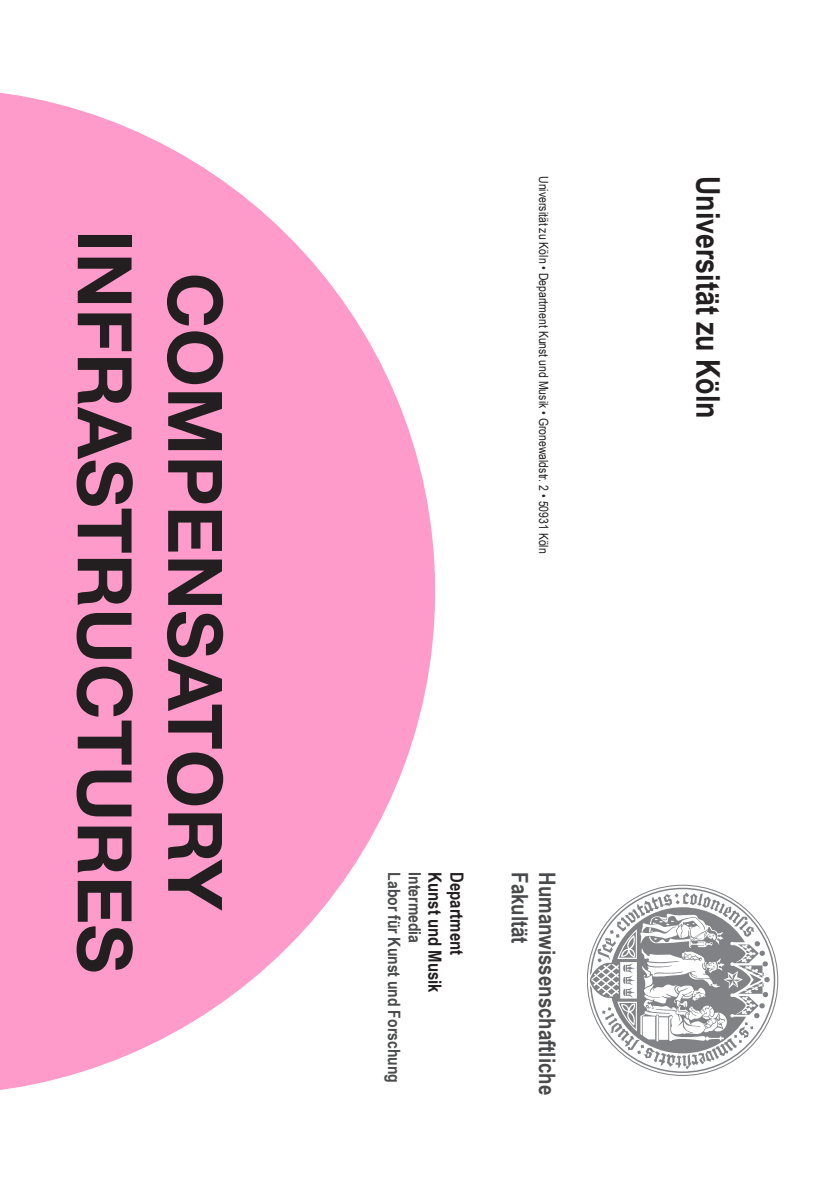
<style>
.page{position:relative;width:840px;height:1191px;background:#fff}
.page>*{position:absolute;margin:0;border:0;box-sizing:border-box;transform-origin:0 0}
.t1{font:700 75.2px "Helvetica Neue";color:#231f20}
.t2{font:700 32.6px "Arial Narrow";color:#231f20}
.t3{font:700 22.8px "Arial Narrow";color:#494a4b}
.t4{font:700 18.2px "Arial Narrow";color:#231f20}
.t5{font:700 17px "Arial Narrow";color:#494a4b}
.t6{font:12.8px "Arial Narrow";color:#231f20}
</style>
<div class="page">
<svg style="left:0;top:92px;width:435px;height:998px;fill:#ff9bca"></svg>
<svg style="left:587px;top:884px;width:190px;height:192px"></svg>
<p class="t1" style="left:163px;top:230px;width:744px;rotate:90deg">INFRASTRUCTURES</p>
<p class="t1" style="left:254px;top:273px;width:640px;rotate:90deg">COMPENSATORY</p>
<p class="t6" style="left:553px;top:176px;width:379px;rotate:90deg">Universität zu Köln • Department Kunst und Musik • Gronewaldstr. 2 • 50931 Köln</p>
<p class="t5" style="left:407px;top:872px;width:212px;rotate:90deg">Labor für Kunst und Forschung</p>
<p class="t5" style="left:427px;top:872px;width:72px;rotate:90deg">Intermedia</p>
<p class="t4" style="left:448px;top:872px;width:122px;rotate:90deg">Kunst und Musik</p>
<p class="t4" style="left:470px;top:872px;width:84px;rotate:90deg">Department</p>
<p class="t3" style="left:537px;top:872px;width:73px;rotate:90deg">Fakultät</p>
<p class="t3" style="left:564px;top:872px;width:224px;rotate:90deg">Humanwissenschaftliche</p>
<p class="t2" style="left:732px;top:176px;width:244px;rotate:90deg">Universität zu Köln</p>
</div>
